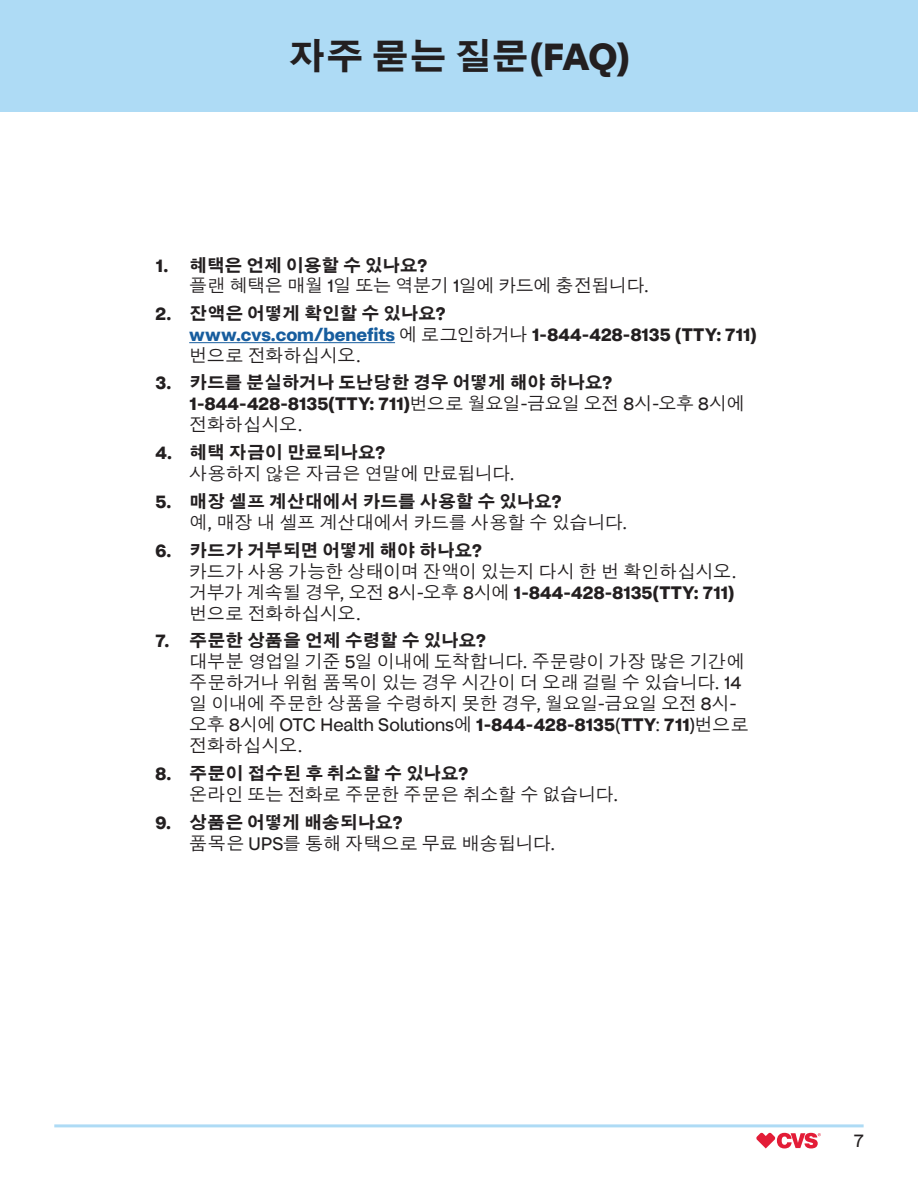
<style>
.page{position:relative;width:918px;height:1188px;background:#fff}
.page>*{position:absolute;margin:0;border:0;box-sizing:border-box;transform-origin:0 0}
.Page_-_Heading{font:700 37.5px "SM Gothic Std";color:#231f20}
.t1{font:500 18px/21px "SM Gothic Std";letter-spacing:-.01em;color:#231f20}
.t2{font:700 18px/21px "CVS Health Sans";letter-spacing:.005em;color:#231f20}
.t3{font:18px "CVS Health Sans";color:#231f20}
.s1{font-family:"CVS Health Sans"}
.s2{font-family:"CVS Health Sans";font-weight:700}
.s3{font-weight:700}
.s4{font-family:"CVS Health Sans";font-weight:400}
.s5{font-family:"SM Gothic Std"}
.s6{color:#175d9e}
.s7{font-family:"SM Gothic Std";font-weight:500}
.s8{font-weight:400}
</style>
<div class="page">
<svg style="left:756px;top:1133px;width:65px;height:15px"></svg>
<div style="left:0;top:0;width:918px;height:111px;background:#aedbf5"></div>
<hr style="left:54px;top:1124px;width:810px;height:3px;background:#aedbf5">
<hr style="left:189px;top:342px;width:206px;height:1px;background:#175d9e">
<h1 class="Page_-_Heading" style="left:288px;top:37px;width:344px">자주 묻는 질문<span class="s1">(FAQ)</span></h1>
<p class="t1" style="left:189px;top:257px;width:461px;line-height:19.5px;text-indent:-34px"><span class="s2">1.</span> <span class="s3">혜택은 언제 이용할 수 있나요</span><span class="s2">?<br></span>플랜 혜택은 매월 <span class="s4">1</span>일 또는 역분기 <span class="s4">1</span>일에 카드에 충전됩니다<span class="s4">.</span></p>
<p class="t2" style="left:189px;top:303px;width:569px;text-indent:-34px">2. <span class="s5">잔액은 어떻게 확인할 수 있나요</span>?<br><span class="s6">www.cvs.com/benefits</span> <span class="s7">에 로그인하거나</span> 1-844-428-8135 (TTY: 711) <span class="s7">번으로 전화하십시오</span><span class="s8">.</span></p>
<p class="t2" style="left:189px;top:373px;width:557px;text-indent:-34px">3. <span class="s5">카드를 분실하거나 도난당한 경우 어떻게 해야 하나요</span>?<br>1-844-428-8135(TTY: 711)<span class="s7">번으로 월요일</span><span class="s8">-</span><span class="s7">금요일 오전</span> <span class="s8">8</span><span class="s7">시</span><span class="s8">-</span><span class="s7">오후</span> <span class="s8">8</span><span class="s7">시에 전화하십시오</span><span class="s8">.</span></p>
<p class="t1" style="left:189px;top:443px;width:327px;text-indent:-34px"><span class="s2">4.</span> <span class="s3">혜택 자금이 만료되나요</span><span class="s2">?<br></span>사용하지 않은 자금은 연말에 만료됩니다<span class="s4">.</span></p>
<p class="t1" style="left:189px;top:492px;width:440px;text-indent:-34px"><span class="s2">5.</span> <span class="s3">매장 셀프 계산대에서 카드를 사용할 수 있나요</span><span class="s2">?<br></span>예<span class="s4">,</span> 매장 내 셀프 계산대에서 카드를 사용할 수 있습니다<span class="s4">.</span></p>
<p class="t1" style="left:189px;top:541px;width:549px;text-indent:-34px"><span class="s2">6.</span> <span class="s3">카드가 거부되면 어떻게 해야 하나요</span><span class="s2">?<br></span>카드가 사용 가능한 상태이며 잔액이 있는지 다시 한 번 확인하십시오<span class="s4">. </span>거부가 계속될 경우<span class="s4">,</span> 오전 <span class="s4">8</span>시<span class="s4">-</span>오후 <span class="s4">8</span>시에 <span class="s2">1-844-428-8135(TTY: 711) </span>번으로 전화하십시오<span class="s4">.</span></p>
<p class="t1" style="left:189px;top:631px;width:561px;text-indent:-34px"><span class="s2">7.</span> <span class="s3">주문한 상품을 언제 수령할 수 있나요</span><span class="s2">?<br></span>대부분 영업일 기준 <span class="s4">5</span>일 이내에 도착합니다<span class="s4">.</span> 주문량이 가장 많은 기간에 주문하거나 위험 품목이 있는 경우 시간이 더 오래 걸릴 수 있습니다<span class="s4">. 14 </span>일 이내에 주문한 상품을 수령하지 못한 경우<span class="s4">,</span> 월요일<span class="s4">-</span>금요일 오전 <span class="s4">8</span>시<span class="s4">-</span>오후 <span class="s4">8</span>시에 <span class="s4">OTC Health Solutions</span>에 <span class="s2">1-844-428-8135</span><span class="s4">(</span><span class="s2">TTY</span><span class="s4">:</span> <span class="s2">711</span><span class="s4">)</span>번으로 전화하십시오<span class="s4">.</span></p>
<p class="t1" style="left:189px;top:764px;width:430px;text-indent:-34px"><span class="s2">8.</span> <span class="s3">주문이 접수된 후 취소할 수 있나요</span><span class="s2">?<br></span>온라인 또는 전화로 주문한 주문은 취소할 수 없습니다<span class="s4">.</span></p>
<p class="t1" style="left:189px;top:813px;width:368px;text-indent:-34px"><span class="s2">9.</span> <span class="s3">상품은 어떻게 배송되나요</span><span class="s2">?<br></span>품목은 <span class="s4">UPS</span>를 통해 자택으로 무료 배송됩니다<span class="s4">.</span></p>
<p class="t3" style="left:854px;top:1130px;width:12px">7</p>
</div>
